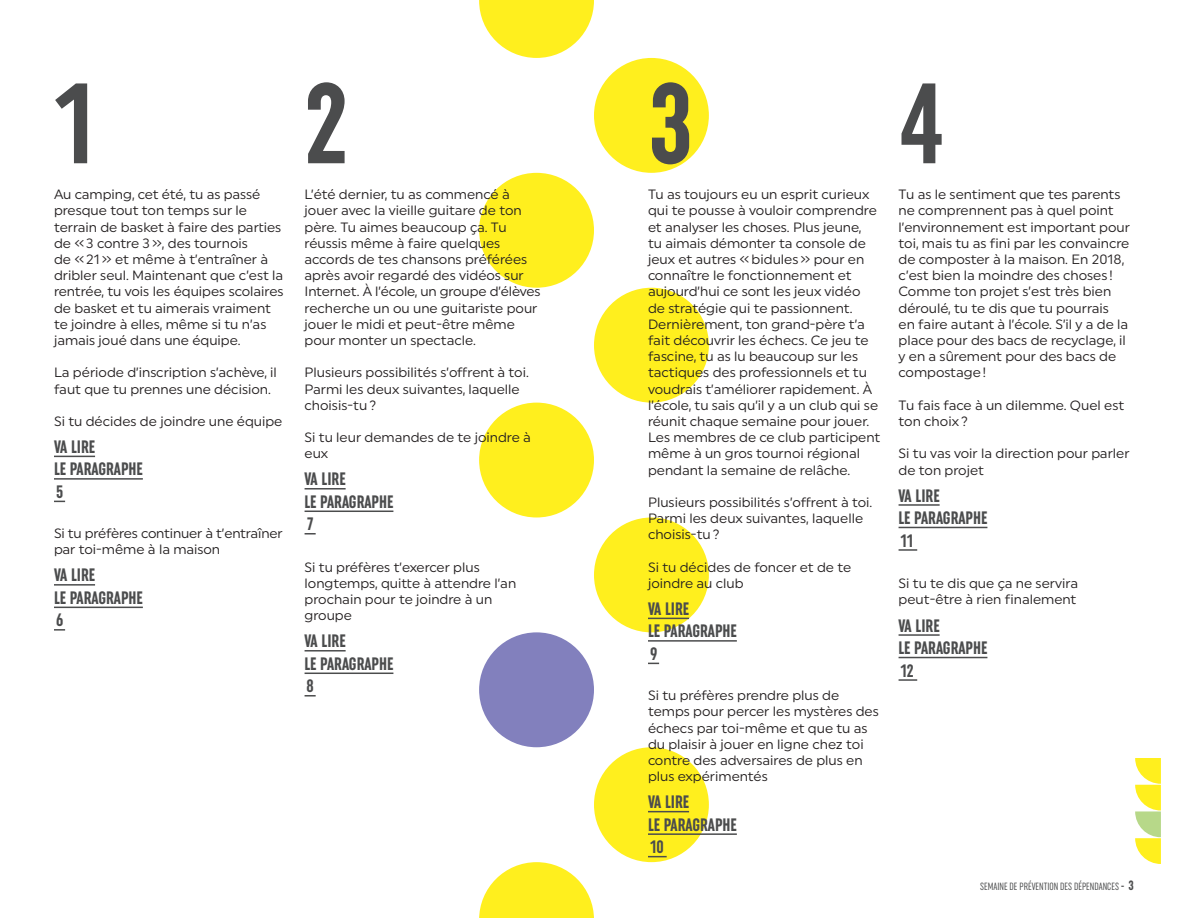
<style>
.page{position:relative;width:1188px;height:918px;background:#fff}
.page>*{position:absolute;margin:0;border:0;box-sizing:border-box;transform-origin:0 0}
.t1{font:700 extra-condensed 114px "Uniform";color:#4b4c4d}
.t2{font:700 extra-condensed 18px "Uniform";color:#4b4c4d}
.t3{font:13.5px/16.2px "Uniform";color:#231f20}
.t4{font:extra-condensed 10.5px "Uniform";color:#4b4c4d}
.s1{font-weight:700}
.s2{font-weight:700;font-size:13.5px}
</style>
<div class="page">
<div style="left:594px;top:58px;width:115px;height:115px;background:#ffef1e;border-radius:50%"></div>
<div style="left:594px;top:288px;width:115px;height:115px;background:#ffef1e;border-radius:50%"></div>
<div style="left:594px;top:517px;width:115px;height:115px;background:#ffef1e;border-radius:50%"></div>
<div style="left:594px;top:747px;width:115px;height:115px;background:#ffef1e;border-radius:50%"></div>
<div style="left:479px;top:173px;width:115px;height:115px;background:#ffef1e;border-radius:50%"></div>
<svg style="left:479px;top:0;width:115px;height:58px"></svg>
<div style="left:479px;top:403px;width:115px;height:114px;background:#ffef1e;border-radius:50%"></div>
<div style="left:479px;top:632px;width:115px;height:115px;background:#8280bd;border-radius:50%"></div>
<svg style="left:479px;top:862px;width:115px;height:56px"></svg>
<hr style="left:54px;top:456px;width:41px;height:1px;background:#4b4c4d">
<hr style="left:54px;top:478px;width:89px;height:2px;background:#4b4c4d">
<hr style="left:305px;top:488px;width:41px;height:2px;background:#4b4c4d">
<hr style="left:305px;top:511px;width:88px;height:1px;background:#4b4c4d">
<svg style="left:305px;top:533px;width:11px;height:2px"></svg>
<hr style="left:305px;top:650px;width:41px;height:2px;background:#4b4c4d">
<hr style="left:305px;top:673px;width:88px;height:1px;background:#4b4c4d">
<svg style="left:305px;top:695px;width:11px;height:2px"></svg>
<hr style="left:648px;top:618px;width:41px;height:1px;background:#4b4c4d">
<hr style="left:648px;top:640px;width:89px;height:2px;background:#4b4c4d">
<hr style="left:648px;top:811px;width:41px;height:1px;background:#4b4c4d">
<hr style="left:648px;top:833px;width:89px;height:2px;background:#4b4c4d">
<svg style="left:648px;top:856px;width:19px;height:1px"></svg>
<hr style="left:899px;top:504px;width:41px;height:2px;background:#4b4c4d">
<hr style="left:899px;top:527px;width:88px;height:1px;background:#4b4c4d">
<svg style="left:899px;top:549px;width:18px;height:2px"></svg>
<hr style="left:899px;top:634px;width:41px;height:2px;background:#4b4c4d">
<hr style="left:899px;top:657px;width:88px;height:1px;background:#4b4c4d">
<svg style="left:899px;top:679px;width:18px;height:2px"></svg>
<hr style="left:54px;top:584px;width:41px;height:2px;background:#4b4c4d">
<hr style="left:54px;top:607px;width:89px;height:1px;background:#4b4c4d">
<svg style="left:54px;top:629px;width:11px;height:2px"></svg>
<svg style="left:1135px;top:758px;width:26px;height:106px"></svg>
<p class="t1" style="left:54px;top:58px;width:42px">1</p>
<p class="t1" style="left:305px;top:58px;width:45px">2</p>
<p class="t1" style="left:648px;top:58px;width:47px">3</p>
<p class="t1" style="left:899px;top:58px;width:48px">4</p>
<p class="t3" style="left:54px;top:186px;width:231px">Au camping, cet été, tu as passé presque tout ton temps sur le terrain de basket à faire des parties de «3 contre 3», des tournois<br>de «21» et même à t’entraîner à dribler seul. Maintenant que c’est la rentrée, tu vois les équipes scolaires de basket et tu aimerais vraiment te joindre à elles, même si tu n’as jamais joué dans une équipe.</p>
<p class="t3" style="left:54px;top:364px;width:224px">La période d’inscription s’achève, il faut que tu prennes une décision.</p>
<p class="t3" style="left:54px;top:413px;width:230px">Si tu décides de joindre une équipe</p>
<p class="t2" style="left:54px;top:436px;width:43px">VA LIRE</p>
<p class="t2" style="left:54px;top:459px;width:90px">LE PARAGRAPHE</p>
<p class="t2" style="left:56px;top:481px;width:9px">5</p>
<p class="t3" style="left:54px;top:525px;width:230px">Si tu préfères continuer à t’entraîner par toi-même à la maison</p>
<p class="t2" style="left:54px;top:565px;width:43px">VA LIRE</p>
<p class="t2" style="left:54px;top:587px;width:90px">LE PARAGRAPHE</p>
<p class="t2" style="left:56px;top:610px;width:9px">6</p>
<p class="t3" style="left:305px;top:186px;width:238px">L’été dernier, tu as commencé à jouer avec la vieille guitare de ton père. Tu aimes beaucoup ça. Tu réussis même à faire quelques accords de tes chansons préférées après avoir regardé des vidéos sur<br>Internet. À l’école, un groupe d’élèves recherche un ou une guitariste pour jouer le midi et peut-être même pour monter un spectacle.</p>
<p class="t3" style="left:305px;top:364px;width:226px">Plusieurs possibilités s’offrent à toi.<br>Parmi les deux suivantes, laquelle choisis-tu?</p>
<p class="t3" style="left:305px;top:429px;width:228px">Si tu leur demandes de te joindre à eux</p>
<p class="t2" style="left:305px;top:469px;width:43px">VA LIRE</p>
<p class="t2" style="left:305px;top:491px;width:90px">LE PARAGRAPHE</p>
<p class="t2" style="left:307px;top:514px;width:8px">7</p>
<p class="t3" style="left:305px;top:559px;width:213px">Si tu préfères t’exercer plus longtemps, quitte à attendre l’an prochain pour te joindre à un groupe</p>
<p class="t2" style="left:305px;top:631px;width:43px">VA LIRE</p>
<p class="t2" style="left:305px;top:653px;width:90px">LE PARAGRAPHE</p>
<p class="t2" style="left:307px;top:676px;width:9px">8</p>
<p class="t3" style="left:648px;top:186px;width:234px">Tu as toujours eu un esprit curieux qui te pousse à vouloir comprendre et analyser les choses. Plus jeune,<br>tu aimais démonter ta console de jeux et autres «bidules» pour en connaître le fonctionnement et aujourd’hui ce sont les jeux vidéo de stratégie qui te passionnent.<br>Dernièrement, ton grand-père t’a fait découvrir les échecs. Ce jeu te fascine, tu as lu beaucoup sur les tactiques des professionnels et tu voudrais t’améliorer rapidement. À l’école, tu sais qu’il y a un club qui se réunit chaque semaine pour jouer.<br>Les membres de ce club participent même à un gros tournoi régional pendant la semaine de relâche.</p>
<p class="t3" style="left:648px;top:494px;width:226px">Plusieurs possibilités s’offrent à toi.<br>Parmi les deux suivantes, laquelle choisis-tu?</p>
<p class="t3" style="left:648px;top:559px;width:205px">Si tu décides de foncer et de te joindre au club</p>
<p class="t2" style="left:648px;top:598px;width:43px">VA LIRE</p>
<p class="t2" style="left:648px;top:621px;width:90px">LE PARAGRAPHE</p>
<p class="t2" style="left:650px;top:643px;width:9px">9</p>
<p class="t3" style="left:648px;top:687px;width:232px">Si tu préfères prendre plus de temps pour percer les mystères des échecs par toi-même et que tu as du plaisir à jouer en ligne chez toi contre des adversaires de plus en plus expérimentés</p>
<p class="t2" style="left:648px;top:792px;width:43px">VA LIRE</p>
<p class="t2" style="left:648px;top:814px;width:90px">LE PARAGRAPHE</p>
<p class="t2" style="left:650px;top:837px;width:15px">10</p>
<p class="t3" style="left:899px;top:186px;width:233px">Tu as le sentiment que tes parents ne comprennent pas à quel point l’environnement est important pour toi, mais tu as fini par les convaincre de composter à la maison. En 2018, c’est bien la moindre des choses !<br>Comme ton projet s’est très bien déroulé, tu te dis que tu pourrais<br>en faire autant à l’école. S’il y a de la place pour des bacs de recyclage, il y en a sûrement pour des bacs de compostage!</p>
<p class="t3" style="left:899px;top:397px;width:227px">Tu fais face à un dilemme. Quel est ton choix?</p>
<p class="t3" style="left:899px;top:445px;width:233px">Si tu vas voir la direction pour parler de ton projet</p>
<p class="t2" style="left:899px;top:485px;width:43px">VA LIRE</p>
<p class="t2" style="left:899px;top:507px;width:90px">LE PARAGRAPHE</p>
<p class="t2" style="left:901px;top:530px;width:14px">11</p>
<p class="t3" style="left:899px;top:575px;width:181px">Si tu te dis que ça ne servira peut-être à rien finalement</p>
<p class="t2" style="left:899px;top:615px;width:43px">VA LIRE</p>
<p class="t2" style="left:899px;top:638px;width:90px">LE PARAGRAPHE</p>
<p class="t2" style="left:901px;top:660px;width:15px">12</p>
<p class="t4" style="left:980px;top:880px;width:155px">SEMAINE DE PRÉVENTION DES DÉPENDANCES <span class="s1">-</span> <span class="s2">3</span></p>
</div>
